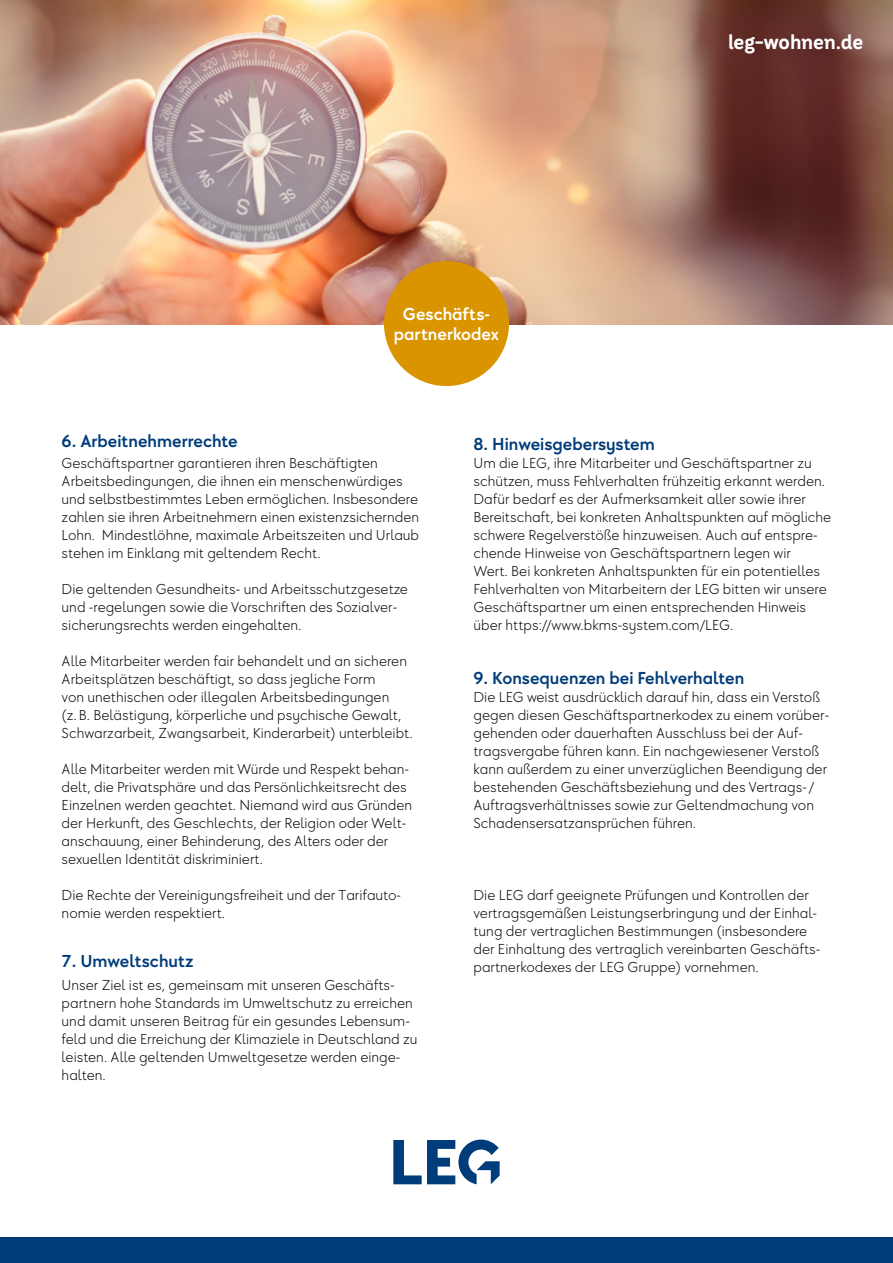
<style>
.page{position:relative;width:893px;height:1263px;background:#fff}
.page>*{position:absolute;margin:0;border:0;box-sizing:border-box;transform-origin:0 0}
.t1{font:700 19.35px "LEG Corporate Headline";letter-spacing:-.005em;color:#fff}
.t2{font:500 18px "LEG Corporate Bodycopy";color:#003c79}
.t3{font:500 18px/19.8px "LEG Corporate Bodycopy";color:#fff;text-align:center}
.t4{font:300 15px/18px "LEG Corporate Bodycopy";color:#000}
</style>
<div class="page">
<img style="left:0;top:0;width:893px;height:324px">
<div style="left:384px;top:261px;width:125px;height:125px;background:#da9400;border-radius:50%"></div>
<svg style="left:393px;top:1139px;width:107px;height:45px"></svg>
<div style="left:0;top:1237px;width:893px;height:26px;background:#003c79"></div>
<p class="t3" style="left:394px;top:304px;width:107px">Geschäfts&shy;partnerkodex</p>
<p class="t1" style="left:728px;top:31px;width:137px">leg-wohnen.de</p>
<p class="t2" style="left:62px;top:431px;width:178px">6. Arbeitnehmerrechte</p>
<p class="t4" style="left:62px;top:454px;width:359px">Geschäftspartner garantieren ihren Beschäftigten Arbeitsbedingungen, die ihnen ein menschenwürdiges und selbstbestimmtes Leben ermöglichen. Insbesondere zahlen sie ihren Arbeitnehmern einen existenzsichernden Lohn. Mindestlöhne, maximale Arbeitszeiten und Urlaub stehen im Einklang mit geltendem Recht.</p>
<p class="t4" style="left:62px;top:580px;width:348px">Die geltenden Gesundheits- und Arbeitsschutzgesetze und -regelungen sowie die Vorschriften des Sozialver&shy;sicherungsrechts werden eingehalten.</p>
<p class="t4" style="left:62px;top:652px;width:352px">Alle Mitarbeiter werden fair behandelt und an sicheren Arbeitsplätzen beschäftigt, so dass jegliche Form<br>von unethischen oder illegalen Arbeitsbedingungen (z.B. Belästigung, körperliche und psychische Gewalt, Schwarzarbeit, Zwangsarbeit, Kinderarbeit) unterbleibt.</p>
<p class="t4" style="left:62px;top:760px;width:352px">Alle Mitarbeiter werden mit Würde und Respekt behan&shy;delt, die Privatsphäre und das Persönlichkeitsrecht des Einzelnen werden geachtet. Niemand wird aus Gründen der Herkunft, des Geschlechts, der Religion oder Welt&shy;anschauung, einer Behinderung, des Alters oder der sexuellen Identität diskriminiert.</p>
<p class="t4" style="left:62px;top:886px;width:340px">Die Rechte der Vereinigungsfreiheit und der Tarifauto&shy;nomie werden respektiert.</p>
<p class="t2" style="left:62px;top:950px;width:133px">7. Umweltschutz</p>
<p class="t4" style="left:62px;top:976px;width:357px">Unser Ziel ist es, gemeinsam mit unseren Geschäfts&shy;partnern hohe Standards im Umweltschutz zu erreichen und damit unseren Beitrag für ein gesundes Lebensum&shy;feld und die Erreichung der Klimaziele in Deutschland zu leisten. Alle geltenden Umweltgesetze werden einge&shy;halten.</p>
<p class="t2" style="left:473px;top:433px;width:183px">8. Hinweisgebersystem</p>
<p class="t4" style="left:473px;top:454px;width:359px">Um die LEG, ihre Mitarbeiter und Geschäftspartner zu schützen, muss Fehlverhalten frühzeitig erkannt werden.<br>Dafür bedarf es der Aufmerksamkeit aller sowie ihrer Bereitschaft, bei konkreten Anhaltspunkten auf mögliche schwere Regelverstöße hinzuweisen. Auch auf entspre&shy;chende Hinweise von Geschäftspartnern legen wir<br>Wert. Bei konkreten Anhaltspunkten für ein potentielles Fehlverhalten von Mitarbeitern der LEG bitten wir unsere Geschäftspartner um einen entsprechenden Hinweis über https://www.bkms-system.com/LEG.</p>
<p class="t2" style="left:473px;top:667px;width:272px">9. Konsequenzen bei Fehlverhalten</p>
<p class="t4" style="left:473px;top:688px;width:357px">Die LEG weist ausdrücklich darauf hin, dass ein Verstoß gegen diesen Geschäftspartnerkodex zu einem vorüber&shy;gehenden oder dauerhaften Ausschluss bei der Auf&shy;tragsvergabe führen kann. Ein nachgewiesener Verstoß kann außerdem zu einer unverzüglichen Beendigung der bestehenden Geschäftsbeziehung und des Vertrags-/ Auftragsverhältnisses sowie zur Geltendmachung von Schadensersatzansprüchen führen.</p>
<p class="t4" style="left:473px;top:886px;width:348px">Die LEG darf geeignete Prüfungen und Kontrollen der vertragsgemäßen Leistungserbringung und der Einhal&shy;tung der vertraglichen Bestimmungen (insbesondere der Einhaltung des vertraglich vereinbarten Geschäfts&shy;partnerkodexes der LEG Gruppe) vornehmen.</p>
</div>
